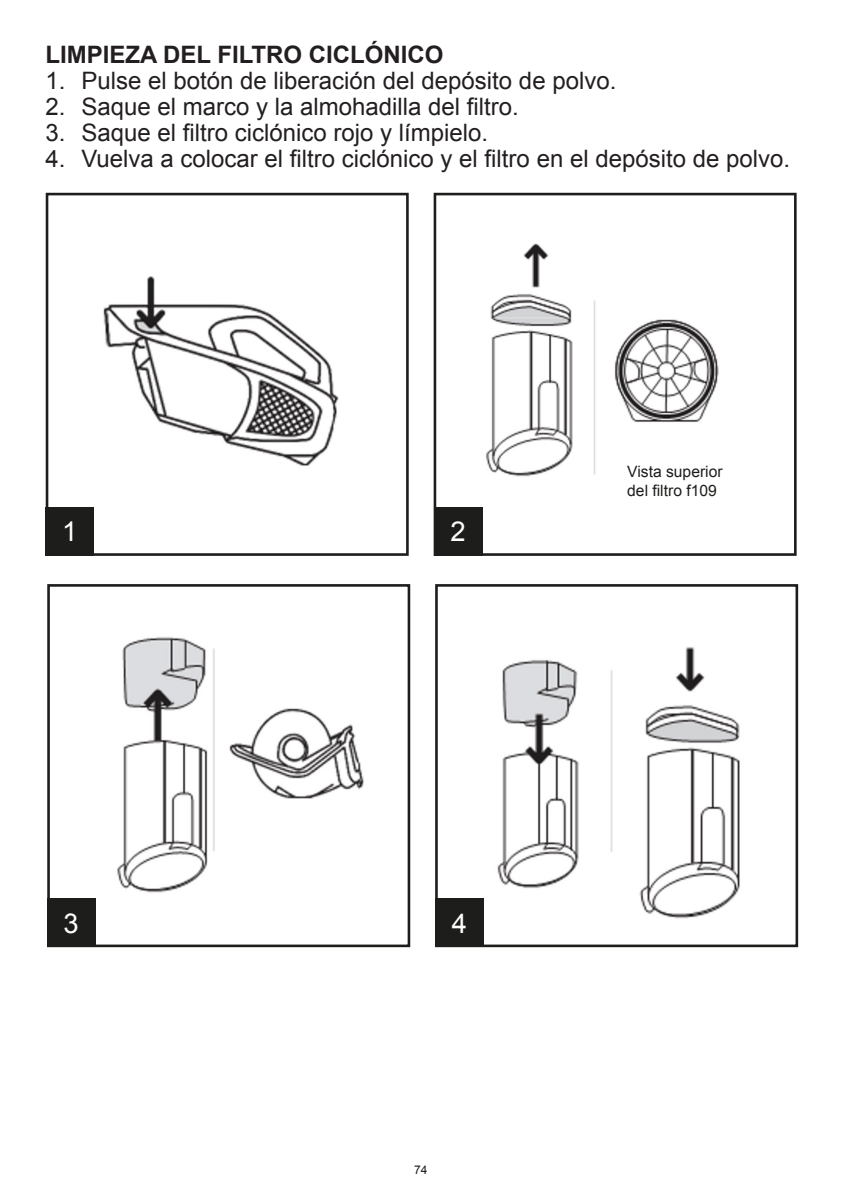
<style>
.page{position:relative;width:842px;height:1191px;background:#fff}
.page>*{position:absolute;margin:0;border:0;box-sizing:border-box;transform-origin:0 0}
.t1{font:27.4px "Arial";color:#fff}
.t2{font:24px "Arial";color:#231f20}
.t3{font:700 24px "Arial";color:#231f20}
.t4{font:15.6px "Arial";color:#1d1d1b}
.t5{font:12px "Arial";color:#1d1d1b}
</style>
<div class="page">
<img style="left:103px;top:276px;width:236px;height:190px">
<div style="left:46px;top:193px;width:363px;height:363px;border:3px solid #1d1d1b"></div>
<div style="left:45px;top:507px;width:49px;height:48px;background:#1d1d1b"></div>
<img style="left:482px;top:243px;width:237px;height:265px">
<div style="left:434px;top:193px;width:363px;height:363px;border:3px solid #1d1d1b"></div>
<div style="left:434px;top:507px;width:48px;height:48px;background:#1d1d1b"></div>
<img style="left:95px;top:637px;width:269px;height:298px">
<div style="left:47px;top:584px;width:363px;height:363px;border:3px solid #1d1d1b"></div>
<div style="left:47px;top:898px;width:48px;height:48px;background:#1d1d1b"></div>
<img style="left:497px;top:647px;width:243px;height:272px">
<div style="left:435px;top:584px;width:363px;height:363px;border:3px solid #1d1d1b"></div>
<div style="left:435px;top:898px;width:49px;height:48px;background:#1d1d1b"></div>
<p class="t3" style="left:45px;top:39px;width:400px">LIMPIEZA DEL FILTRO CICLÓNICO</p>
<p class="t2" style="left:45px;top:65px;width:572px">1. Pulse el botón de liberación del depósito de polvo.</p>
<p class="t2" style="left:45px;top:91px;width:475px">2. Saque el marco y la almohadilla del filtro.</p>
<p class="t2" style="left:45px;top:117px;width:444px">3. Saque el filtro ciclónico rojo y límpielo.</p>
<p class="t2" style="left:45px;top:143px;width:746px">4. Vuelva a colocar el filtro ciclónico y el filtro en el depósito de polvo.</p>
<p class="t1" style="left:62px;top:513px;width:17px">1</p>
<p class="t1" style="left:450px;top:513px;width:17px">2</p>
<p class="t1" style="left:64px;top:905px;width:17px">3</p>
<p class="t1" style="left:452px;top:905px;width:17px">4</p>
<p class="t5" style="left:414px;top:1162px;width:15px">74</p>
<p class="t4" style="left:627px;top:461px;width:97px">Vista superior</p>
<p class="t4" style="left:627px;top:480px;width:91px">del filtro f109</p>
</div>
